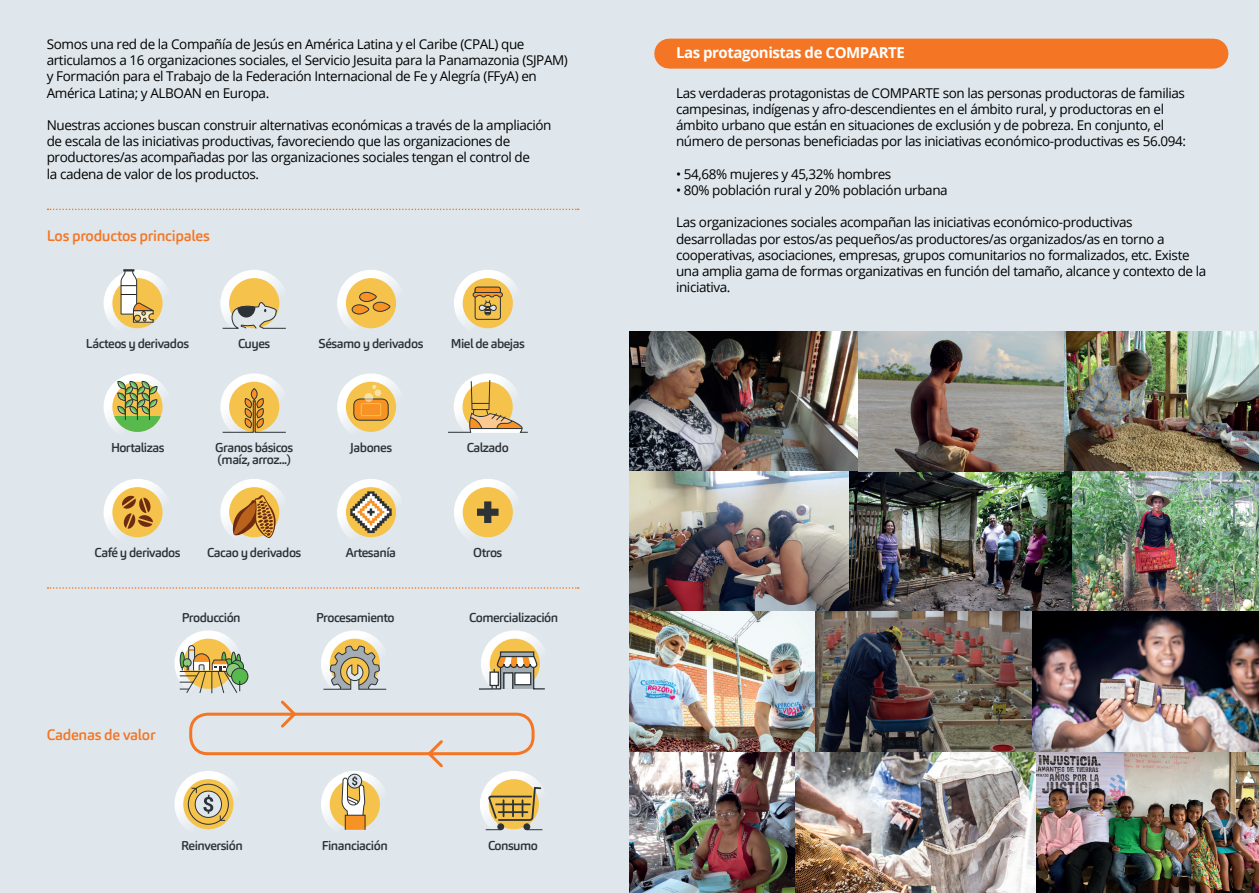
<style>
.page{position:relative;width:1259px;height:893px;background:#e0e7ec}
.page>*{position:absolute;margin:0;border:0;box-sizing:border-box;transform-origin:0 0}
.t1{font:500 15px "Carnas";letter-spacing:-.02em;color:#f47523}
.t2{font:700 15px "Open Sans";letter-spacing:-.03em;color:#fff}
.t3{font:13.5px/16.2px "Open Sans";letter-spacing:-.03em;color:#000}
.t4{font:500 12.75px/12px "Carnas";letter-spacing:-.04em;color:#2c3235}
</style>
<div class="page">
<svg style="left:48px;top:209px;width:531px;height:1px"></svg>
<svg style="left:104px;top:373px;width:67px;height:67px"></svg>
<svg style="left:112px;top:382px;width:51px;height:50px"></svg>
<svg style="left:113px;top:417px;width:49px;height:15px"></svg>
<hr style="left:125px;top:388px;width:1px;height:32px;background:#2c3235">
<hr style="left:137px;top:388px;width:1px;height:32px;background:#2c3235">
<hr style="left:149px;top:388px;width:1px;height:32px;background:#2c3235">
<svg style="left:117px;top:380px;width:41px;height:35px"></svg>
<svg style="left:220px;top:373px;width:68px;height:67px"></svg>
<div style="left:229px;top:382px;width:50px;height:50px;background:#f5c34c;border-radius:50%"></div>
<div style="left:251px;top:389px;width:6px;height:10px;background:#f79324;border-radius:50%"></div>
<div style="left:251px;top:388px;width:6px;height:12px;border:1px solid #2c3235;border-radius:50%"></div>
<svg style="left:222px;top:398px;width:65px;height:35px"></svg>
<svg style="left:337px;top:373px;width:68px;height:67px"></svg>
<div style="left:346px;top:382px;width:50px;height:50px;background:#f5c34c;border-radius:50%"></div>
<div style="left:354px;top:399px;width:34px;height:21px;background:#f79324;border-radius:7px"></div>
<div style="left:353px;top:399px;width:36px;height:22px;border:1px solid #2c3235;border-radius:7px"></div>
<svg style="left:364px;top:385px;width:17px;height:17px"></svg>
<div style="left:361px;top:403px;width:20px;height:13px;border:1px solid #f5c34c;border-radius:2px"></div>
<svg style="left:454px;top:373px;width:67px;height:67px"></svg>
<svg style="left:448px;top:379px;width:80px;height:54px"></svg>
<svg style="left:104px;top:479px;width:67px;height:67px"></svg>
<div style="left:112px;top:487px;width:51px;height:50px;background:#f5c34c;border-radius:50%"></div>
<svg style="left:122px;top:495px;width:31px;height:34px"></svg>
<svg style="left:220px;top:479px;width:68px;height:67px"></svg>
<div style="left:229px;top:487px;width:50px;height:50px;background:#f5c34c;border-radius:50%"></div>
<svg style="left:232px;top:491px;width:45px;height:47px"></svg>
<svg style="left:337px;top:479px;width:68px;height:67px"></svg>
<div style="left:346px;top:487px;width:50px;height:50px;background:#f5c34c;border-radius:50%"></div>
<svg style="left:350px;top:491px;width:42px;height:42px"></svg>
<svg style="left:454px;top:479px;width:67px;height:67px"></svg>
<div style="left:463px;top:487px;width:50px;height:50px;background:#f5c34c;border-radius:50%"></div>
<svg style="left:477px;top:501px;width:21px;height:22px"></svg>
<svg style="left:220px;top:270px;width:68px;height:67px"></svg>
<div style="left:229px;top:278px;width:50px;height:50px;background:#f5c34c;border-radius:50%"></div>
<svg style="left:222px;top:298px;width:65px;height:32px"></svg>
<svg style="left:337px;top:270px;width:68px;height:67px"></svg>
<div style="left:346px;top:278px;width:50px;height:50px;background:#f5c34c;border-radius:50%"></div>
<svg style="left:351px;top:291px;width:40px;height:24px"></svg>
<svg style="left:454px;top:270px;width:67px;height:67px"></svg>
<div style="left:463px;top:278px;width:50px;height:50px;background:#f5c34c;border-radius:50%"></div>
<div style="left:475px;top:287px;width:26px;height:33px;border:1px solid #2c3235;border-radius:3px"></div>
<svg style="left:472px;top:286px;width:31px;height:28px"></svg>
<div style="left:484px;top:302px;width:7px;height:13px;border:1px solid #2c3235;border-radius:3px"></div>
<div style="left:479px;top:305px;width:8px;height:6px;background:#e0e7ec;border-radius:3px"></div>
<div style="left:479px;top:305px;width:8px;height:6px;border:1px solid #2c3235;border-radius:3px"></div>
<div style="left:488px;top:305px;width:9px;height:6px;border:1px solid #2c3235;border-radius:3px"></div>
<svg style="left:104px;top:270px;width:67px;height:67px"></svg>
<svg style="left:112px;top:278px;width:51px;height:50px"></svg>
<svg style="left:121px;top:269px;width:36px;height:54px;background:#dcc797"></svg>
<svg style="left:48px;top:587px;width:531px;height:2px"></svg>
<svg style="left:174px;top:630px;width:68px;height:67px"></svg>
<div style="left:183px;top:639px;width:50px;height:50px;background:#f5c34c;border-radius:50%"></div>
<div style="left:236px;top:654px;width:5px;height:16px;border:1px solid #2c3235;border-radius:50%"></div>
<svg style="left:231px;top:660px;width:12px;height:13px"></svg>
<div style="left:230px;top:660px;width:14px;height:13px;border:1px solid #2c3235;border-radius:50%"></div>
<div style="left:231px;top:668px;width:17px;height:16px;background:#58ba4d;border-radius:50%"></div>
<div style="left:231px;top:668px;width:17px;height:17px;border:1px solid #2c3235;border-radius:50%"></div>
<svg style="left:180px;top:645px;width:60px;height:49px"></svg>
<svg style="left:481px;top:630px;width:67px;height:67px"></svg>
<div style="left:490px;top:639px;width:50px;height:50px;background:#f5c34c;border-radius:50%"></div>
<div style="left:486px;top:689px;width:55px;height:6px;background:#e0e7ec"></div>
<svg style="left:479px;top:651px;width:67px;height:39px"></svg>
<div style="left:489px;top:671px;width:10px;height:15px;background:#fff;border:1px solid #2c3235"></div>
<svg style="left:321px;top:630px;width:68px;height:67px"></svg>
<div style="left:330px;top:639px;width:50px;height:50px;background:#f5c34c;border-radius:50%"></div>
<svg style="left:322px;top:644px;width:65px;height:53px"></svg>
<svg style="left:321px;top:771px;width:68px;height:67px"></svg>
<div style="left:330px;top:779px;width:50px;height:50px;background:#f5c34c;border-radius:50%"></div>
<div style="left:345px;top:815px;width:20px;height:15px;background:#f79324"></div>
<div style="left:348px;top:774px;width:14px;height:14px;background:#717578;border-radius:50%"></div>
<div style="left:347px;top:774px;width:15px;height:14px;border:1px solid #2c3235;border-radius:50%"></div>
<svg style="left:341px;top:776px;width:24px;height:42px"></svg>
<svg style="left:480px;top:771px;width:68px;height:67px"></svg>
<div style="left:489px;top:779px;width:50px;height:50px;background:#f5c34c;border-radius:50%"></div>
<svg style="left:486px;top:786px;width:56px;height:44px"></svg>
<svg style="left:174px;top:771px;width:68px;height:67px"></svg>
<div style="left:183px;top:779px;width:50px;height:50px;background:#f5c34c;border-radius:50%"></div>
<svg style="left:188px;top:784px;width:41px;height:41px"></svg>
<div style="left:189px;top:713px;width:345px;height:42px;border:3px solid #f47523;border-radius:17px"></div>
<svg style="left:425px;top:740px;width:20px;height:28px"></svg>
<svg style="left:278px;top:700px;width:21px;height:28px"></svg>
<div style="left:669px;top:39px;width:544px;height:30px;background:#f47523"></div>
<img style="left:1063px;top:331px;width:196px;height:141px">
<img style="left:629px;top:331px;width:434px;height:141px">
<img style="left:629px;top:472px;width:220px;height:140px">
<img style="left:849px;top:472px;width:223px;height:140px">
<img style="left:1072px;top:472px;width:187px;height:140px">
<img style="left:1031px;top:612px;width:228px;height:140px">
<img style="left:814px;top:612px;width:217px;height:140px">
<img style="left:629px;top:612px;width:185px;height:140px">
<img style="left:629px;top:752px;width:630px;height:141px">
<p class="t3" style="left:47px;top:36px;width:522px">Somos una red de la Compañía de Jesús en América Latina y el Caribe (CPAL) que articulamos a 16 organizaciones sociales, el Servicio Jesuita para la Panamazonia (SJPAM) y Formación para el Trabajo de la Federación Internacional de Fe y Alegría (FFyA) en América Latina; y ALBOAN en Europa.</p>
<p class="t3" style="left:47px;top:117px;width:506px">Nuestras acciones buscan construir alternativas económicas a través de la ampliación de escala de las iniciativas productivas, favoreciendo que las organizaciones de productores/as acompañadas por las organizaciones sociales tengan el control de<br>la cadena de valor de los productos.</p>
<p class="t1" style="left:47px;top:226px;width:164px">Los productos principales</p>
<p class="t4" style="left:86px;top:338px;width:105px">Lácteos y derivados</p>
<p class="t4" style="left:238px;top:338px;width:34px">Cuyes</p>
<p class="t4" style="left:319px;top:337px;width:106px">Sésamo y derivados</p>
<p class="t4" style="left:451px;top:337px;width:76px">Miel de abejas</p>
<p class="t4" style="left:111px;top:442px;width:55px">Hortalizas</p>
<p class="t4" style="left:215px;top:442px;width:79px">Granos básicos (maíz, arroz...)</p>
<p class="t4" style="left:350px;top:442px;width:44px">Jabones</p>
<p class="t4" style="left:467px;top:442px;width:44px">Calzado</p>
<p class="t4" style="left:95px;top:547px;width:87px">Café y derivados</p>
<p class="t4" style="left:207px;top:547px;width:96px">Cacao y derivados</p>
<p class="t4" style="left:346px;top:547px;width:52px">Artesanía</p>
<p class="t4" style="left:473px;top:547px;width:31px">Otros</p>
<p class="t4" style="left:182px;top:611px;width:60px">Producción</p>
<p class="t4" style="left:316px;top:611px;width:80px">Procesamiento</p>
<p class="t4" style="left:469px;top:611px;width:90px">Comercialización</p>
<p class="t1" style="left:47px;top:725px;width:110px">Cadenas de valor</p>
<p class="t4" style="left:181px;top:839px;width:63px">Reinversión</p>
<p class="t4" style="left:322px;top:839px;width:67px">Financiación</p>
<p class="t4" style="left:488px;top:839px;width:51px">Consumo</p>
<p class="t2" style="left:676px;top:42px;width:230px">Las protagonistas de COMPARTE</p>
<p class="t3" style="left:676px;top:84px;width:511px">Las verdaderas protagonistas de COMPARTE son las personas productoras de familias campesinas, indígenas y afro-descendientes en el ámbito rural, y productoras en el ámbito urbano que están en situaciones de exclusión y de pobreza. En conjunto, el número de personas beneficiadas por las iniciativas económico-productivas es 56.094:</p>
<p class="t3" style="left:676px;top:165px;width:217px">• 54,68% mujeres y 45,32% hombres</p>
<p class="t3" style="left:676px;top:182px;width:273px">• 80% población rural y 20% población urbana</p>
<p class="t3" style="left:676px;top:214px;width:532px">Las organizaciones sociales acompañan las iniciativas económico-productivas desarrolladas por estos/as pequeños/as productores/as organizados/as en torno a cooperativas, asociaciones, empresas, grupos comunitarios no formalizados, etc. Existe una amplia gama de formas organizativas en función del tamaño, alcance y contexto de la iniciativa.</p>
</div>
